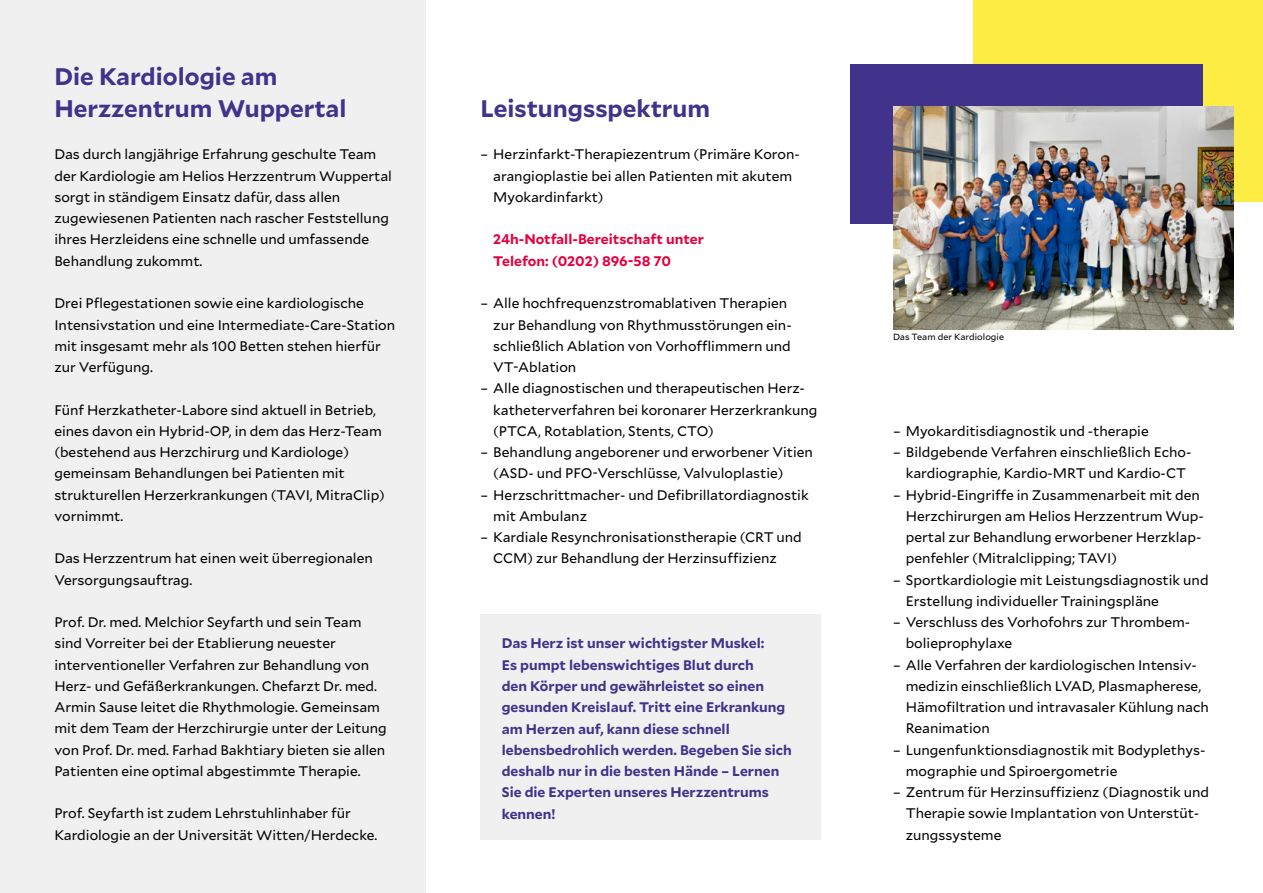
<style>
.page{position:relative;width:1263px;height:893px;background:#fff}
.page>*{position:absolute;margin:0;border:0;box-sizing:border-box;transform-origin:0 0}
.t1{font:700 24px/32px "Mallory";color:#41328b}
.t2{font:13.8px/21.3px "Mallory";color:#000}
.t3{font:700 13.8px/21.3px "Mallory";color:#41328b}
.t4{font:700 13.8px/21.3px "Mallory";color:#e4003e}
.t5{font:9px "Mallory";letter-spacing:.005em;color:#000}
</style>
<div class="page">
<div style="left:0;top:0;width:425px;height:893px;background:#f0f0f0"></div>
<div style="left:480px;top:614px;width:341px;height:226px;background:#f0f0f0"></div>
<div style="left:974px;top:0;width:289px;height:202px;background:#fcec43"></div>
<div style="left:850px;top:64px;width:353px;height:159px;background:#41328b"></div>
<img style="left:893px;top:106px;width:340px;height:224px">
<h1 class="t1" style="left:54px;top:59px;width:294px">Die Kardiologie am<br>Herzzentrum Wuppertal</h1>
<p class="t2" style="left:54px;top:143px;width:339px">Das durch langjährige Erfahrung geschulte Team der Kardiologie am Helios Herzzentrum Wuppertal sorgt in ständigem Einsatz dafür, dass allen zugewiesenen Patienten nach rascher Feststellung ihres Herzleidens eine schnelle und umfassende Behandlung zukommt.</p>
<p class="t2" style="left:54px;top:292px;width:342px">Drei Pflegestationen sowie eine kardiologische Intensivstation und eine Intermediate-Care-Station mit insgesamt mehr als 100 Betten stehen hierfür zur Verfügung.</p>
<p class="t2" style="left:54px;top:398px;width:332px">Fünf Herzkatheter-Labore sind aktuell in Betrieb, eines davon ein Hybrid-OP, in dem das Herz-Team (bestehend aus Herzchirurg und Kardiologe) gemeinsam Behandlungen bei Patienten mit strukturellen Herzerkrankungen (TAVI, MitraClip) vornimmt.</p>
<p class="t2" style="left:54px;top:547px;width:320px">Das Herzzentrum hat einen weit überregionalen<br>Versorgungsauftrag.</p>
<p class="t2" style="left:54px;top:611px;width:334px">Prof. Dr. med. Melchior Seyfarth und sein Team sind Vorreiter bei der Etablierung neuester interventioneller Verfahren zur Behandlung von Herz- und Gefäßerkrankungen. Chefarzt Dr. med.<br>Armin Sause leitet die Rhythmologie. Gemeinsam mit dem Team der Herzchirurgie unter der Leitung von Prof. Dr. med. Farhad Bakhtiary bieten sie allen Patienten eine optimal abgestimmte Therapie.</p>
<p class="t2" style="left:54px;top:802px;width:325px">Prof. Seyfarth ist zudem Lehrstuhlinhaber für<br>Kardiologie an der Universität Witten/Herdecke.</p>
<h1 class="t1" style="left:480px;top:91px;width:231px">Leistungsspektrum</h1>
<p class="t2" style="left:493px;top:143px;width:308px;text-indent:-13px">– Herzinfarkt-Therapiezentrum (Primäre Koron&shy;arangioplastie bei allen Patienten mit akutem<br>Myokardinfarkt)</p>
<p class="t4" style="left:493px;top:228px;width:212px">24h-Notfall-Bereitschaft unter<br>Telefon: (0202) 896-58 70</p>
<p class="t2" style="left:493px;top:292px;width:300px;text-indent:-13px">– Alle hochfrequenzstromablativen Therapien zur Behandlung von Rhythmusstörungen ein&shy;schließlich Ablation von Vorhofflimmern und VT-Ablation</p>
<p class="t2" style="left:493px;top:377px;width:326px;text-indent:-13px">– Alle diagnostischen und therapeutischen Herz&shy;katheterverfahren bei koronarer Herzerkrankung (PTCA, Rotablation, Stents, CTO)</p>
<p class="t2" style="left:493px;top:441px;width:321px;text-indent:-13px">– Behandlung angeborener und erworbener Vitien (ASD- und PFO-Verschlüsse, Valvuloplastie)</p>
<p class="t2" style="left:493px;top:483px;width:317px;text-indent:-13px">– Herzschrittmacher- und Defibrillatordiagnostik mit Ambulanz</p>
<p class="t2" style="left:493px;top:526px;width:310px;text-indent:-13px">– Kardiale Resynchronisationstherapie (CRT und<br>CCM) zur Behandlung der Herzinsuffizienz</p>
<p class="t3" style="left:502px;top:632px;width:292px">Das Herz ist unser wichtigster Muskel:<br>Es pumpt lebenswichtiges Blut durch<br>den Körper und gewährleistet so einen gesunden Kreislauf. Tritt eine Erkrankung am Herzen auf, kann diese schnell lebensbedrohlich werden. Begeben Sie sich deshalb nur in die besten Hände – Lernen Sie die Experten unseres Herzzentrums kennen!</p>
<p class="t5" style="left:893px;top:331px;width:113px">Das Team der Kardiologie</p>
<p class="t2" style="left:893px;top:420px;width:257px">– Myokarditisdiagnostik und -therapie</p>
<p class="t2" style="left:893px;top:441px;width:300px;text-align:center">– Bildgebende Verfahren einschließlich Echo&shy;kardiographie, Kardio-MRT und Kardio-CT</p>
<p class="t2" style="left:906px;top:483px;width:300px;text-indent:-13px">– Hybrid-Eingriffe in Zusammenarbeit mit den Herzchirurgen am Helios Herzzentrum Wup&shy;pertal zur Behandlung erworbener Herzklap&shy;penfehler (Mitralclipping; TAVI)</p>
<p class="t2" style="left:906px;top:568px;width:304px;text-indent:-13px">– Sportkardiologie mit Leistungsdiagnostik und<br>Erstellung individueller Trainingspläne</p>
<p class="t2" style="left:906px;top:611px;width:286px;text-indent:-13px">– Verschluss des Vorhofohrs zur Thrombem&shy;bolieprophylaxe</p>
<p class="t2" style="left:906px;top:653px;width:305px;text-indent:-13px">– Alle Verfahren der kardiologischen Intensiv&shy;medizin einschließlich LVAD, Plasmapherese, Hämofiltration und intravasaler Kühlung nach Reanimation</p>
<p class="t2" style="left:906px;top:738px;width:301px;text-indent:-13px">– Lungenfunktionsdiagnostik mit Bodyplethys&shy;mographie und Spiroergometrie</p>
<p class="t2" style="left:906px;top:781px;width:305px;text-indent:-13px">– Zentrum für Herzinsuffizienz (Diagnostik und<br>Therapie sowie Implantation von Unterstüt&shy;zungssysteme</p>
</div>
